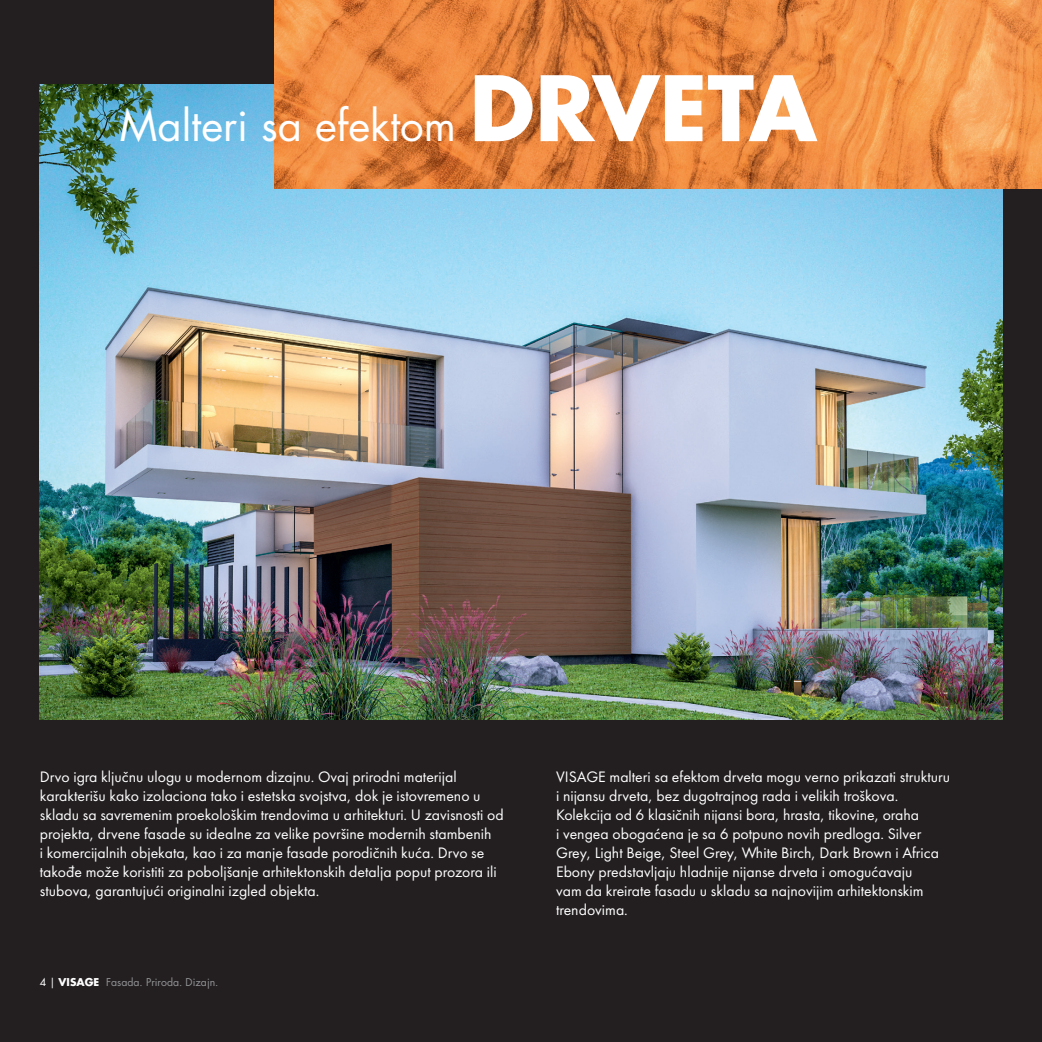
<style>
.page{position:relative;width:1042px;height:1042px;background:#231f20}
.page>*{position:absolute;margin:0;border:0;box-sizing:border-box;transform-origin:0 0}
.t1{font:42px "Futura Std";color:#fff}
.t2{font:15.75px/18.9px "Futura PT";color:#fff}
.t3{font:10.5px "Futura Std";color:#939598}
.s1{font-weight:700;font-size:87.5px}
.s2{color:#fff}
.s3{font-weight:700;color:#fff}
</style>
<div class="page">
<img style="left:40px;top:84px;width:962px;height:635px">
<img style="left:274px;top:0;width:767px;height:189px">
<h1 class="t1" style="left:120px;top:99px;width:699px">Malteri sa efektom <span class="s1">DRVETA</span></h1>
<p class="t2" style="left:40px;top:767px;width:465px">Drvo igra ključnu ulogu u modernom dizajnu. Ovaj prirodni materijal karakterišu kako izolaciona tako i estetska svojstva, dok je istovremeno u skladu sa savremenim proekološkim trendovima u arhitekturi. U zavisnosti od projekta, drvene fasade su idealne za velike površine modernih stambenih<br>i komercijalnih objekata, kao i za manje fasade porodičnih kuća. Drvo se takođe može koristiti za poboljšanje arhitektonskih detalja poput prozora ili stubova, garantujući originalni izgled objekta.</p>
<p class="t2" style="left:556px;top:767px;width:395px">VISAGE malteri sa efektom drveta mogu verno prikazati strukturu i nijansu drveta, bez dugotrajnog rada i velikih troškova.<br>Kolekcija od 6 klasičnih nijansi bora, hrasta, tikovine, oraha<br>i vengea obogaćena je sa 6 potpuno novih predloga. Silver Grey, Light Beige, Steel Grey, White Birch, Dark Brown i Africa Ebony predstavljaju hladnije nijanse drveta i omogućavaju<br>vam da kreirate fasadu u skladu sa najnovijim arhitektonskim trendovima.</p>
<p class="t3" style="left:40px;top:975px;width:180px"><span class="s2">4 |</span> <span class="s3">VISAGE</span> Fasada. Priroda. Dizajn.</p>
</div>
